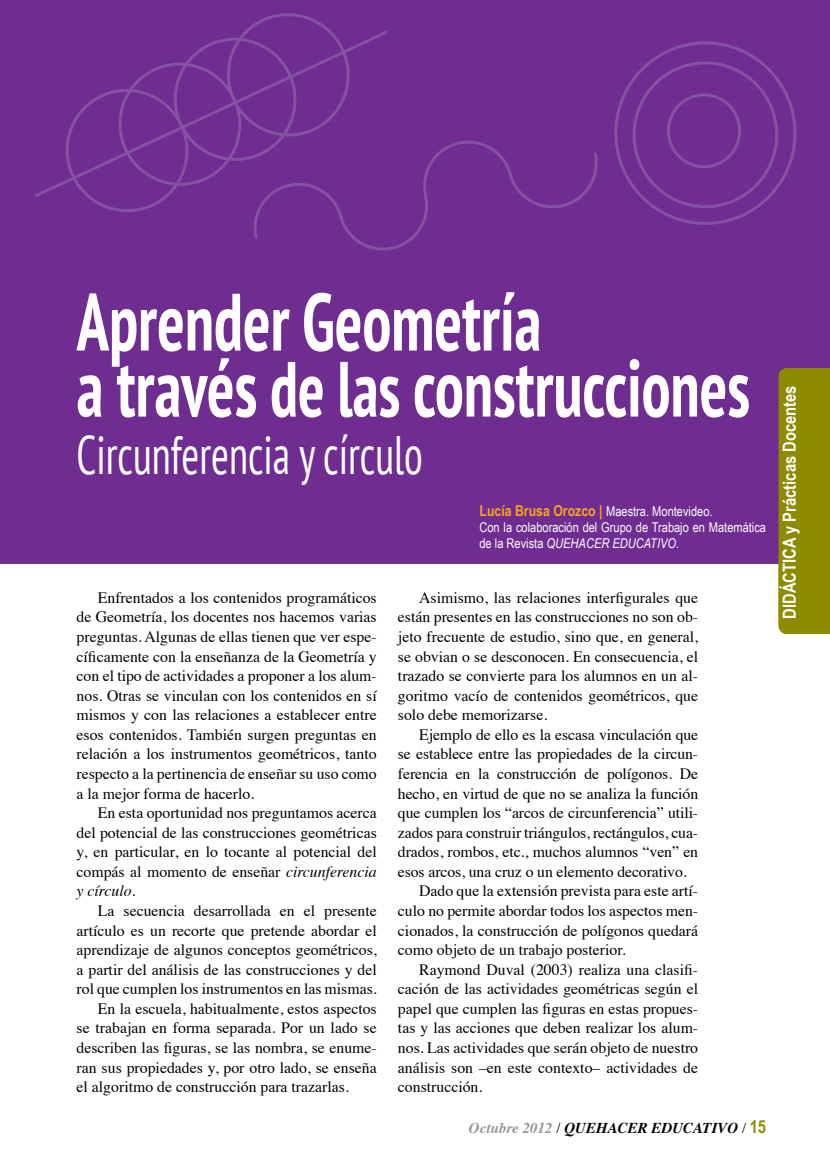
<style>
.page{position:relative;width:830px;height:1170px;background:#fff}
.page>*{position:absolute;margin:0;border:0;box-sizing:border-box;transform-origin:0 0}
.t1{font:700 condensed 81px/66px "PT Sans";color:#fff;scale:.8 1}
.t2{font:condensed 54px "PT Sans";color:#fff;scale:.8 1}
.t3{font:700 18px "Arial Narrow";color:#fff}
.t4{font:15.75px/19.5px "Times";color:#000;text-align:justify}
.t5{font:italic 700 15px "Times";color:#000}
.t6{font:13.5px/16.2px "Arial Narrow";color:#fff}
.s1{font-size:78px}
.s2{font-weight:700;font-size:15px;color:#faa61a}
.s3{font-style:italic}
.s4{color:#939598}
.s5{font-weight:400;font-style:normal}
.s6{font-family:"Arial Narrow";font-style:normal;font-size:18px;color:#8d8b00}
</style>
<div class="page">
<div style="left:0;top:0;width:829px;height:563px;background:#6f2c91"></div>
<div style="left:778px;top:368px;width:51px;height:266px;background:#8d8b00"></div>
<div style="left:666px;top:93px;width:74px;height:75px;border:3px solid #8452a1;border-radius:50%"></div>
<div style="left:632px;top:61px;width:145px;height:147px;border:3px solid #8452a1;border-radius:50%"></div>
<svg style="left:59px;top:13px;width:539px;height:238px"></svg>
<h1 class="t1" style="left:77px;top:287px;width:842px">Aprender Geometría<br>a través <span class="s1">de las</span> construcciones</h1>
<h2 class="t2" style="left:77px;top:420px;width:434px">Circunferencia y círculo</h2>
<p class="t6" style="left:479px;top:502px;width:288px"><span class="s2">Lucía Brusa Orozco |</span> Maestra. Montevideo.<br>Con la colaboración del Grupo de Trabajo en Matemática de la Revista <span class="s3">QUEHACER EDUCATIVO</span>.</p>
<p class="t4" style="left:77px;top:586px;width:301px;text-indent:21px">Enfrentados a los contenidos programáticos de Geometría, los docentes nos hacemos varias preguntas. Algunas de ellas tienen que ver espe&shy;cíficamente con la enseñanza de la Geometría y con el tipo de actividades a proponer a los alum&shy;nos. Otras se vinculan con los contenidos en sí mismos y con las relaciones a establecer entre esos contenidos. También surgen preguntas en relación a los instrumentos geométricos, tanto respecto a la pertinencia de enseñar su uso como a la mejor forma de hacerlo.</p>
<p class="t4" style="left:77px;top:801px;width:301px;text-indent:21px">En esta oportunidad nos preguntamos acerca del potencial de las construcciones geométricas y, en particular, en lo tocante al potencial del compás al momento de enseñar <span class="s3">circunferencia y círculo</span>.</p>
<p class="t4" style="left:98px;top:899px;width:280px">La secuencia desarrollada en el presente</p>
<p class="t4" style="left:77px;top:919px;width:301px">artículo es un recorte que pretende abordar el</p>
<p class="t4" style="left:77px;top:938px;width:301px">aprendizaje de algunos conceptos geométricos,</p>
<p class="t4" style="left:77px;top:958px;width:301px">a partir del análisis de las construcciones y del</p>
<p class="t4" style="left:77px;top:977px;width:301px">rol que cumplen los instrumentos en las mismas.</p>
<p class="t4" style="left:98px;top:997px;width:280px">En la escuela, habitualmente, estos aspectos</p>
<p class="t4" style="left:77px;top:1016px;width:301px">se trabajan en forma separada. Por un lado se</p>
<p class="t4" style="left:77px;top:1036px;width:301px">describen las figuras, se las nombra, se enume-</p>
<p class="t4" style="left:77px;top:1056px;width:301px">ran sus propiedades y, por otro lado, se enseña</p>
<p class="t4" style="left:77px;top:1075px;width:274px">el algoritmo de construcción para trazarlas.</p>
<p class="t4" style="left:398px;top:586px;width:301px;text-indent:21px">Asimismo, las relaciones interfigurales que están presentes en las construcciones no son ob&shy;jeto frecuente de estudio, sino que, en general, se obvian o se desconocen. En consecuencia, el trazado se convierte para los alumnos en un al&shy;goritmo vacío de contenidos geométricos, que solo debe memorizarse.</p>
<p class="t4" style="left:419px;top:723px;width:280px">Ejemplo de ello es la escasa vinculación que</p>
<p class="t4" style="left:398px;top:743px;width:301px">se establece entre las propiedades de la circun-</p>
<p class="t4" style="left:398px;top:762px;width:301px">ferencia en la construcción de polígonos. De</p>
<p class="t4" style="left:398px;top:782px;width:301px">hecho, en virtud de que no se analiza la función</p>
<p class="t4" style="left:398px;top:801px;width:301px">que cumplen los “arcos de circunferencia” utili-</p>
<p class="t4" style="left:398px;top:821px;width:301px">zados para construir triángulos, rectángulos, cua-</p>
<p class="t4" style="left:398px;top:840px;width:301px">drados, rombos, etc., muchos alumnos “ven” en</p>
<p class="t4" style="left:398px;top:860px;width:290px">esos arcos, una cruz o un elemento decorativo.</p>
<p class="t4" style="left:419px;top:880px;width:280px">Dado que la extensión prevista para este artí-</p>
<p class="t4" style="left:398px;top:899px;width:301px">culo no permite abordar todos los aspectos men-</p>
<p class="t4" style="left:398px;top:919px;width:301px">cionados, la construcción de polígonos quedará</p>
<p class="t4" style="left:398px;top:938px;width:229px">como objeto de un trabajo posterior.</p>
<p class="t4" style="left:419px;top:958px;width:280px">Raymond Duval (2003) realiza una clasifi-</p>
<p class="t4" style="left:398px;top:977px;width:301px">cación de las actividades geométricas según el</p>
<p class="t4" style="left:398px;top:997px;width:301px">papel que cumplen las figuras en estas propues-</p>
<p class="t4" style="left:398px;top:1016px;width:301px">tas y las acciones que deben realizar los alum-</p>
<p class="t4" style="left:398px;top:1036px;width:301px">nos. Las actividades que serán objeto de nuestro</p>
<p class="t4" style="left:398px;top:1056px;width:301px">análisis son –en este contexto– actividades de</p>
<p class="t4" style="left:398px;top:1075px;width:86px">construcción.</p>
<p class="t5" style="left:468px;top:1113px;width:298px"><span class="s4">Octubre 2012</span> <span class="s5">/</span> QUEHACER EDUCATIVO <span class="s5">/</span> <span class="s6">15</span></p>
<p class="t3" style="left:775px;top:618px;width:235px;rotate:-90deg">DIDÁCTICA y Prácticas Docentes</p>
</div>
